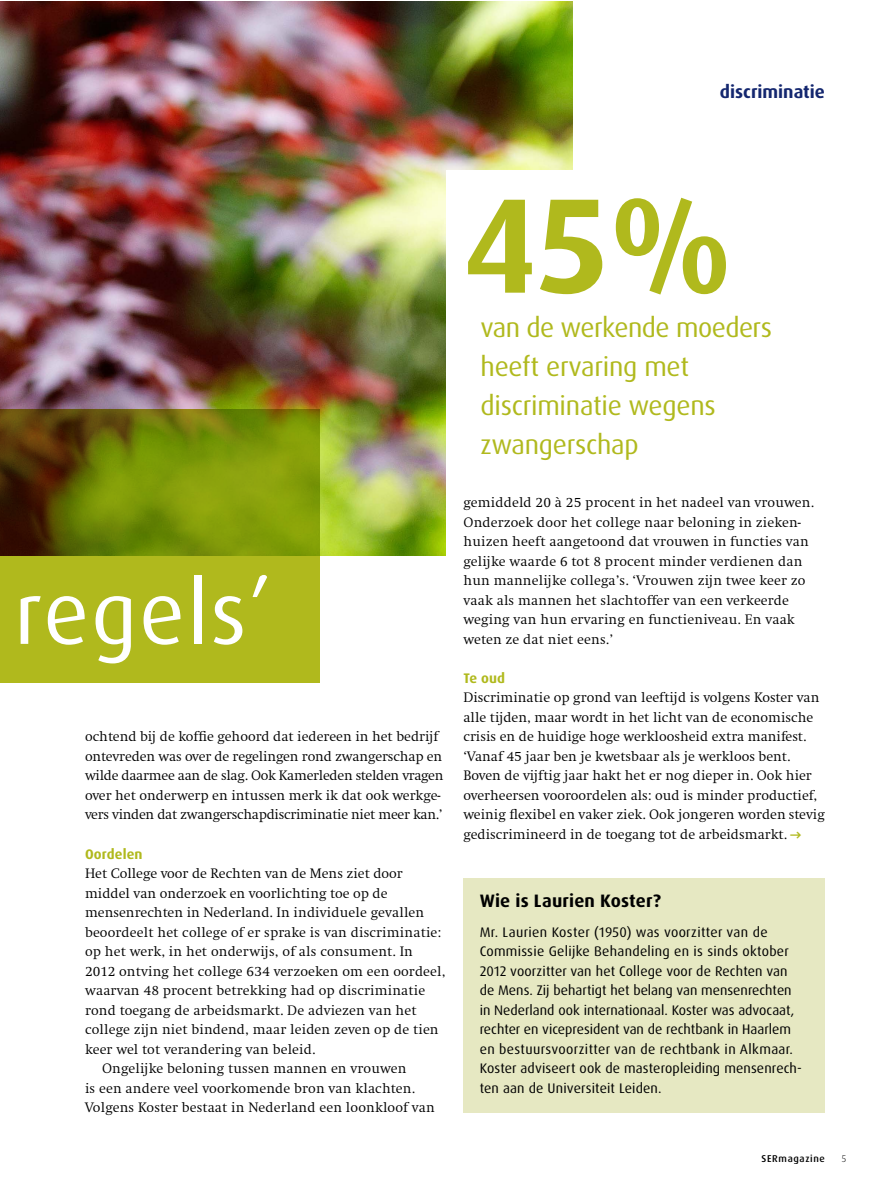
<style>
.page{position:relative;width:893px;height:1187px;background:#fff}
.page>*{position:absolute;margin:0;border:0;box-sizing:border-box;transform-origin:0 0}
.t1{font:700 135px "Dax OT";color:#b0b91d}
.t2{font:87px "Dax OT";letter-spacing:.025em;color:#fff}
.t3{font:27px/39px "Dax OT";letter-spacing:-.01em;color:#b0b91d}
.t4{font:700 18px "Dax OT";color:#000}
.t5{font:700 18px "Dax OT";color:#14276f}
.t6{font:300 14.25px/19.5px "Swift EF";color:#000}
.t7{font:13.8px/19.5px "Dax OT";letter-spacing:.01em;color:#000}
.t8{font:700 13.8px "Dax OT";color:#b0b91d}
.t9{font:500 9.9px "Dax OT";letter-spacing:.065em;color:#000}
.t10{font:300 9.9px "Dax OT";color:#000}
.s1{font-family:"Dax OT";font-weight:700;font-size:12px;color:#b0b91d}
</style>
<div class="page">
<img style="left:0;top:1px;width:573px;height:554px">
<svg style="left:0;top:410px;width:320px;height:273px;background:#8c9611"></svg>
<div style="left:446px;top:170px;width:407px;height:536px;background:#fff"></div>
<div style="left:463px;top:878px;width:362px;height:234px;background:#e6e8c2"></div>
<p class="t5" style="left:720px;top:80px;width:107px">discriminatie</p>
<h2 class="t2" style="left:14px;top:558px;width:258px">regels’</h2>
<p class="t6" style="left:85px;top:727px;width:360px">ochtend bij de koffie gehoord dat iedereen in het bedrijf ontevreden was over de regelingen rond zwangerschap en wilde daarmee aan de slag. Ook Kamerleden stelden vragen over het onderwerp en intussen merk ik dat ook werkge&shy;vers vinden dat zwangerschapdiscriminatie niet meer kan.’</p>
<p class="t8" style="left:85px;top:844px;width:59px">Oordelen</p>
<p class="t6" style="left:85px;top:863px;width:319px">Het College voor de Rechten van de Mens ziet door</p>
<p class="t6" style="left:85px;top:883px;width:304px">middel van onderzoek en voorlichting toe op de</p>
<p class="t6" style="left:85px;top:902px;width:341px">mensenrechten in Nederland. In individuele gevallen</p>
<p class="t6" style="left:85px;top:922px;width:357px">beoordeelt het college of er sprake is van discriminatie:</p>
<p class="t6" style="left:85px;top:941px;width:329px">op het werk, in het onderwijs, of als consument. In</p>
<p class="t6" style="left:85px;top:961px;width:362px">2012 ontving het college 634 verzoeken om een oordeel,</p>
<p class="t6" style="left:85px;top:980px;width:342px">waarvan 48 procent betrekking had op discriminatie</p>
<p class="t6" style="left:85px;top:1000px;width:333px">rond toegang de arbeidsmarkt. De adviezen van het</p>
<p class="t6" style="left:85px;top:1019px;width:355px">college zijn niet bindend, maar leiden zeven op de tien</p>
<p class="t6" style="left:85px;top:1039px;width:232px">keer wel tot verandering van beleid.</p>
<p class="t6" style="left:102px;top:1058px;width:306px">Ongelijke beloning tussen mannen en vrouwen</p>
<p class="t6" style="left:85px;top:1078px;width:331px">is een andere veel voorkomende bron van klachten.</p>
<p class="t6" style="left:85px;top:1097px;width:351px">Volgens Koster bestaat in Nederland een loonkloof van</p>
<h1 class="t1" style="left:463px;top:159px;width:270px">45%</h1>
<h3 class="t3" style="left:480px;top:308px;width:293px">van de werkende moeders heeft ervaring met discriminatie wegens zwangerschap</h3>
<p class="t6" style="left:463px;top:493px;width:352px">gemiddeld 20 à 25 procent in het nadeel van vrouwen.<br>Onderzoek door het college naar beloning in zieken&shy;huizen heeft aangetoond dat vrouwen in functies van gelijke waarde 6 tot 8 procent minder verdienen dan hun mannelijke collega’s. ‘Vrouwen zijn twee keer zo vaak als mannen het slachtoffer van een verkeerde weging van hun ervaring en functieniveau. En vaak weten ze dat niet eens.’</p>
<p class="t8" style="left:463px;top:669px;width:43px">Te oud</p>
<p class="t6" style="left:463px;top:688px;width:363px">Discriminatie op grond van leeftijd is volgens Koster van alle tijden, maar wordt in het licht van de economische crisis en de huidige hoge werkloosheid extra manifest. ‘Vanaf 45 jaar ben je kwetsbaar als je werkloos bent.<br>Boven de vijftig jaar hakt het er nog dieper in. Ook hier overheersen vooroordelen als: oud is minder productief, weinig flexibel en vaker ziek. Ook jongeren worden stevig gediscrimineerd in de toegang tot de arbeidsmarkt. <span class="s1">→</span></p>
<p class="t4" style="left:480px;top:889px;width:183px">Wie is Laurien Koster?</p>
<p class="t7" style="left:480px;top:922px;width:324px">Mr. Laurien Koster (1950) was voorzitter van de Commissie Gelijke Behandeling en is sinds oktober 2012 voorzitter van het College voor de Rechten van de Mens. Zij behartigt het belang van mensenrechten in Nederland ook internationaal. Koster was advocaat, rechter en vicepresident van de rechtbank in Haarlem en bestuursvoorzitter van de rechtbank in Alkmaar.<br>Koster adviseert ook de masteropleiding mensenrech&shy;ten aan de Universiteit Leiden.</p>
<p class="t9" style="left:761px;top:1151px;width:65px">SERmagazine</p>
<p class="t10" style="left:842px;top:1151px;width:6px">5</p>
</div>
